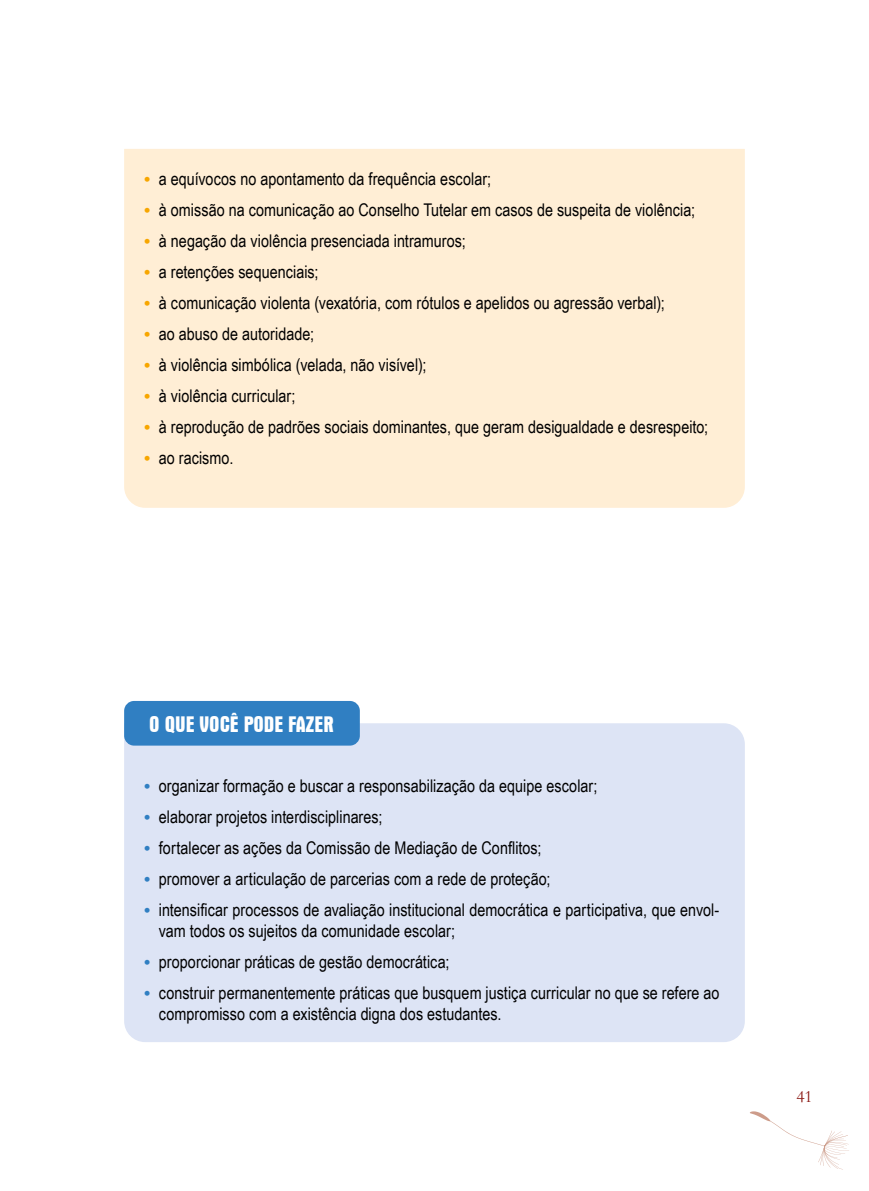
<style>
.page{position:relative;width:869px;height:1191px;background:#fff}
.page>*{position:absolute;margin:0;border:0;box-sizing:border-box;transform-origin:0 0}
.t1{font:700 condensed 22.75px "Aurora BT";color:#fff}
.t2{font:17.5px/21px "Arial Narrow";letter-spacing:.005em;color:#000}
.t3{font:17.5px "Garamond";color:#8d1d18}
.s1{font-family:"Garamond";font-weight:700;color:#f7a600}
.s2{font-family:"Garamond";font-weight:700;color:#307fc2}
</style>
<div class="page">
<svg style="left:750px;top:1111px;width:98px;height:58px"></svg>
<div style="left:124px;top:149px;width:620px;height:359px;background:#ffeed5"></div>
<div style="left:124px;top:723px;width:620px;height:319px;background:#dde4f5"></div>
<div style="left:124px;top:701px;width:235px;height:44px;background:#307fc2;border-radius:10px"></div>
<p class="t2" style="left:144px;top:168px;width:348px"><span class="s1">•</span> a equívocos no apontamento da frequência escolar;</p>
<p class="t2" style="left:144px;top:199px;width:552px"><span class="s1">•</span> à omissão na comunicação ao Conselho Tutelar em casos de suspeita de violência;</p>
<p class="t2" style="left:144px;top:230px;width:323px"><span class="s1">•</span> à negação da violência presenciada intramuros;</p>
<p class="t2" style="left:144px;top:261px;width:176px"><span class="s1">•</span> a retenções sequenciais;</p>
<p class="t2" style="left:144px;top:291px;width:522px"><span class="s1">•</span> à comunicação violenta (vexatória, com rótulos e apelidos ou agressão verbal);</p>
<p class="t2" style="left:144px;top:322px;width:171px"><span class="s1">•</span> ao abuso de autoridade;</p>
<p class="t2" style="left:144px;top:353px;width:284px"><span class="s1">•</span> à violência simbólica (velada, não visível);</p>
<p class="t2" style="left:144px;top:384px;width:153px"><span class="s1">•</span> à violência curricular;</p>
<p class="t2" style="left:144px;top:415px;width:565px"><span class="s1">•</span> à reprodução de padrões sociais dominantes, que geram desigualdade e desrespeito;</p>
<p class="t2" style="left:144px;top:446px;width:91px"><span class="s1">•</span> ao racismo.</p>
<h1 class="t1" style="left:149px;top:711px;width:186px">O QUE VOCÊ PODE FAZER</h1>
<p class="t2" style="left:144px;top:774px;width:455px"><span class="s2">•</span> organizar formação e buscar a responsabilização da equipe escolar;</p>
<p class="t2" style="left:144px;top:805px;width:240px"><span class="s2">•</span> elaborar projetos interdisciplinares;</p>
<p class="t2" style="left:144px;top:836px;width:399px"><span class="s2">•</span> fortalecer as ações da Comissão de Mediação de Conflitos;</p>
<p class="t2" style="left:144px;top:867px;width:407px"><span class="s2">•</span> promover a articulação de parcerias com a rede de proteção;</p>
<p class="t2" style="left:159px;top:898px;width:561px;text-indent:-15px"><span class="s2">•</span> intensificar processos de avaliação institucional democrática e participativa, que envol&shy;vam todos os sujeitos da comunidade escolar;</p>
<p class="t2" style="left:144px;top:950px;width:307px"><span class="s2">•</span> proporcionar práticas de gestão democrática;</p>
<p class="t2" style="left:159px;top:981px;width:562px;text-indent:-15px"><span class="s2">•</span> construir permanentemente práticas que busquem justiça curricular no que se refere ao compromisso com a existência digna dos estudantes.</p>
<p class="t3" style="left:796px;top:1085px;width:18px">41</p>
</div>
